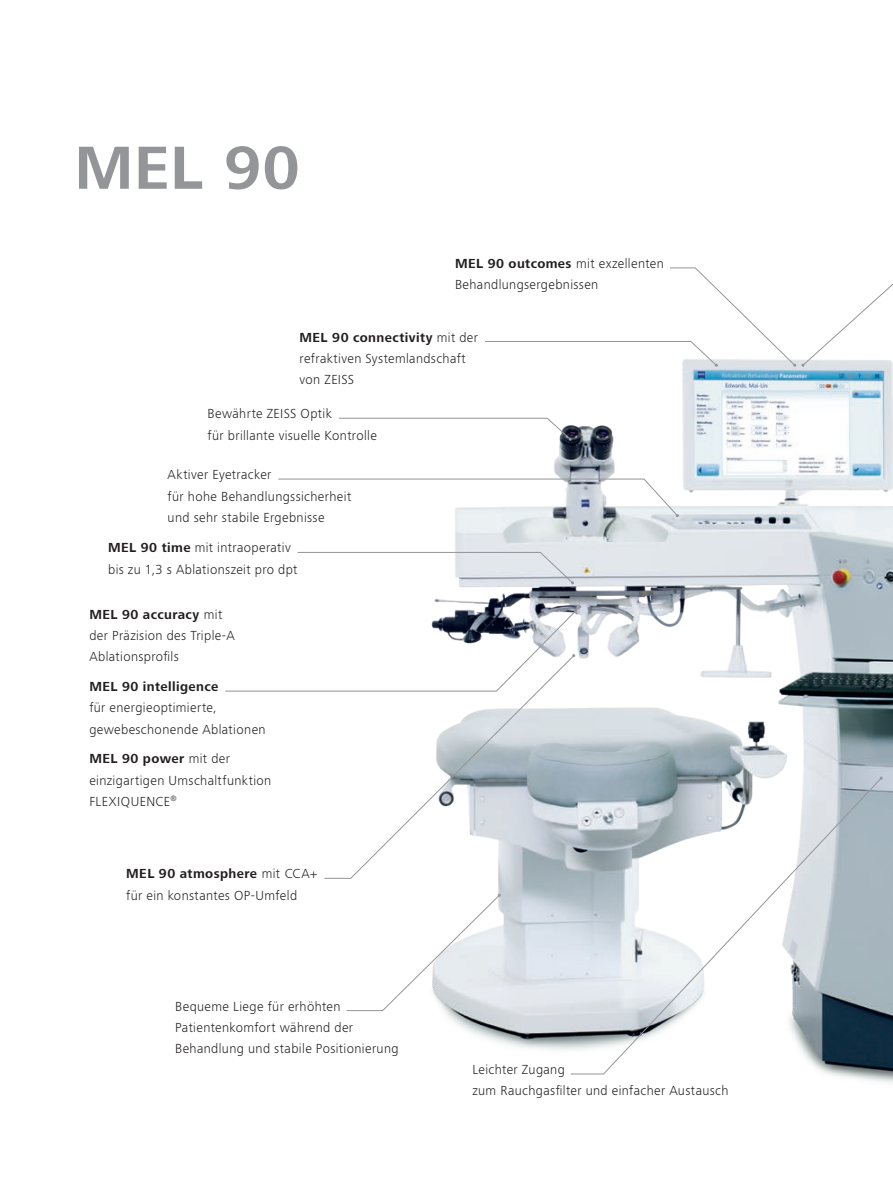
<style>
.page{position:relative;width:893px;height:1178px;background:#fff}
.page>*{position:absolute;margin:0;border:0;box-sizing:border-box;transform-origin:0 0}
.t1{font:700 63px "ZEISS Frutiger Next W1 G";color:#939598}
.t2{font:300 13.5px/21.1px "ZEISS Frutiger Next W1 G";letter-spacing:.03em;color:#231f20}
.t3{font:700 13.5px "ZEISS Frutiger Next W1 G";letter-spacing:.03em;color:#231f20}
.s1{font-weight:700}
</style>
<div class="page">
<img style="left:347px;top:367px;width:546px;height:716px">
<svg style="left:485px;top:267px;width:408px;height:100px"></svg>
<svg style="left:338px;top:417px;width:234px;height:24px"></svg>
<svg style="left:297px;top:552px;width:277px;height:32px"></svg>
<svg style="left:346px;top:894px;width:155px;height:117px"></svg>
<svg style="left:324px;top:692px;width:251px;height:187px"></svg>
<svg style="left:225px;top:605px;width:356px;height:87px"></svg>
<svg style="left:570px;top:777px;width:312px;height:298px"></svg>
<svg style="left:278px;top:478px;width:401px;height:39px"></svg>
<h1 class="t1" style="left:74px;top:123px;width:227px">MEL 90</h1>
<p class="t2" style="left:455px;top:252px;width:210px"><span class="s1">MEL 90 outcomes</span> mit exzellenten<br>Behandlungsergebnissen</p>
<p class="t2" style="left:300px;top:326px;width:180px"><span class="s1">MEL 90 connectivity</span> mit der refraktiven Systemlandschaft von ZEISS</p>
<p class="t2" style="left:208px;top:403px;width:171px">Bewährte ZEISS Optik<br>für brillante visuelle Kontrolle</p>
<p class="t2" style="left:168px;top:463px;width:185px">Aktiver Eyetracker<br>für hohe Behandlungssicherheit und sehr stabile Ergebnisse</p>
<p class="t2" style="left:108px;top:537px;width:191px"><span class="s1">MEL 90 time</span> mit intraoperativ bis zu 1,3 s Ablationszeit pro dpt</p>
<p class="t2" style="left:89px;top:603px;width:147px"><span class="s1">MEL 90 accuracy</span> mit der Präzision des Triple-A<br>Ablationsprofils</p>
<p class="t3" style="left:89px;top:677px;width:130px">MEL 90 intelligence</p>
<p class="t2" style="left:89px;top:696px;width:178px">für energieoptimierte, gewebeschonende Ablationen</p>
<p class="t2" style="left:89px;top:747px;width:184px"><span class="s1">MEL 90 power</span> mit der einzigartigen Umschaltfunktion<br>FLEXIQUENCE<sup>®</sup></p>
<p class="t2" style="left:126px;top:862px;width:193px"><span class="s1">MEL 90 atmosphere</span> mit CCA+ für ein konstantes OP-Umfeld</p>
<p class="t2" style="left:175px;top:995px;width:225px">Bequeme Liege für erhöhten<br>Patientenkomfort während der<br>Behandlung und stabile Positionierung</p>
<p class="t2" style="left:472px;top:1058px;width:258px">Leichter Zugang<br>zum Rauchgasfilter und einfacher Austausch</p>
</div>
